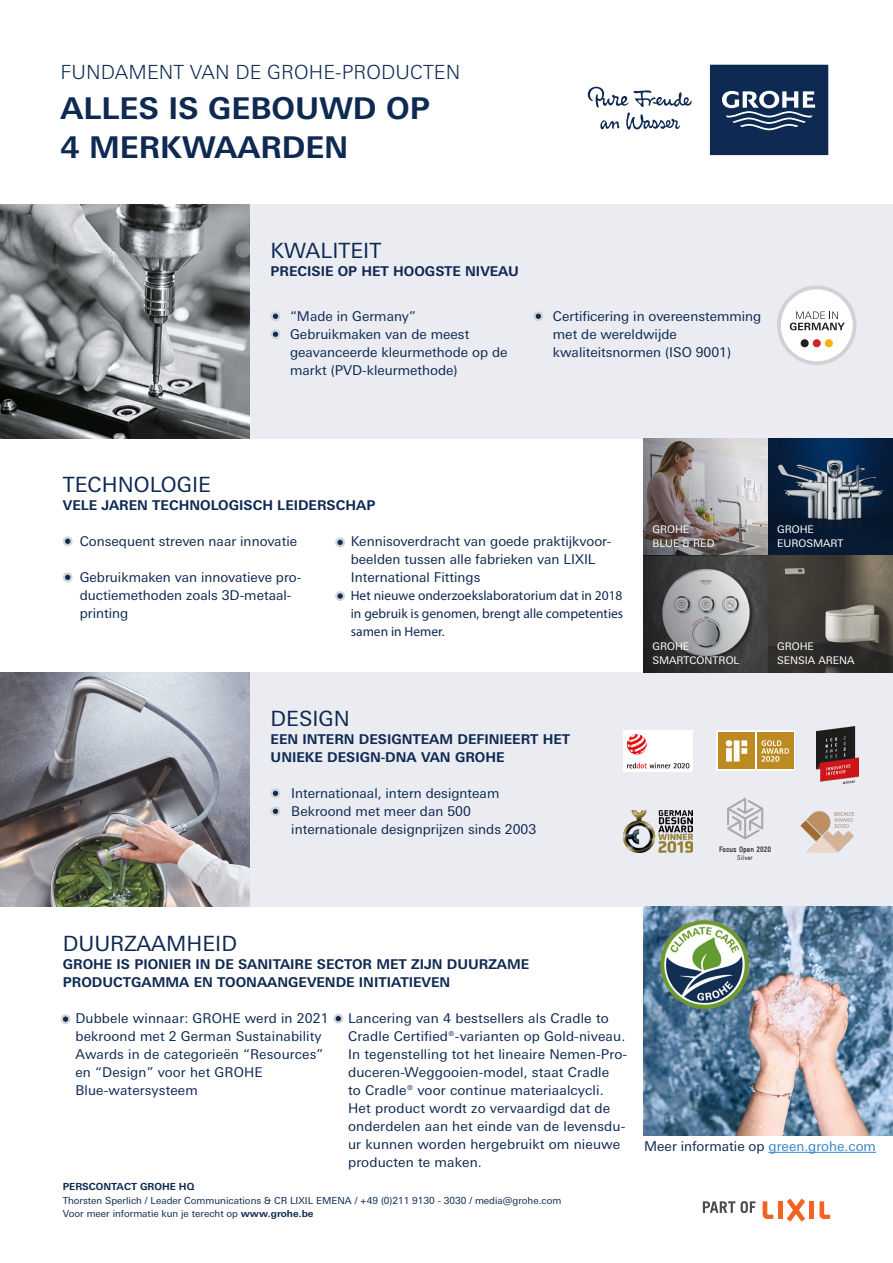
<style>
.page{position:relative;width:893px;height:1263px;background:#fff}
.page>*{position:absolute;margin:0;border:0;box-sizing:border-box;transform-origin:0 0}
.t1{font:700 30px "Univers Next W1 G";color:#0e2952}
.t2{font:21px "Univers Next W1 G";color:#0e2952}
.t3{font:300 19.5px "Univers Next W1 G";letter-spacing:.005em;color:#0e2952}
.t4{font:13.5px/18px "Univers Next W1 G";color:#0e2952}
.t5{font:700 13.5px/18px "Univers Next W1 G";color:#0e2952}
.t6{font:13.5px/18px "Myriad Pro";color:#0e2952;text-align:justify}
.t7{font:10.5px/13.5px "Univers Next W1 G";color:#fff}
.t8{font:9.75px/13.5px "Univers Next W1 G";color:#0e2952}
.t9{font:7.95px "Gravur Condensed Bold CE Bold";color:#231f20}
.t10{font:6.75px "Gravur Condensed Reg CE";color:#231f20}
.s1{font-weight:700}
.s2{color:#3486c6}
</style>
<div class="page">
<div style="left:0;top:204px;width:893px;height:234px;background:#eaecf1"></div>
<div style="left:0;top:672px;width:893px;height:234px;background:#eaecf1"></div>
<img style="left:0;top:672px;width:249px;height:234px">
<img style="left:644px;top:906px;width:249px;height:229px">
<img style="left:0;top:204px;width:249px;height:234px">
<img style="left:768px;top:438px;width:125px;height:234px">
<div style="left:716px;top:731px;width:79px;height:40px;background:linear-gradient(to right,#fff,#fff)"></div>
<div style="left:718px;top:733px;width:37px;height:36px;background:#bd8921"></div>
<svg style="left:726px;top:740px;width:21px;height:21px"></svg>
<div style="left:757px;top:733px;width:36px;height:36px;background:#bd8921"></div>
<svg style="left:761px;top:740px;width:28px;height:22px"></svg>
<img style="left:661px;top:920px;width:88px;height:88px;border-radius:44px">
<div style="left:335px;top:1015px;width:7px;height:7px;background:#0e2952;border-radius:50%"></div>
<div style="left:333px;top:1014px;width:10px;height:9px;border:2px solid #d1d2d4;border-radius:50%"></div>
<div style="left:62px;top:1015px;width:7px;height:8px;background:#0e2952;border-radius:50%"></div>
<div style="left:61px;top:1014px;width:9px;height:10px;border:2px solid #d1d2d4;border-radius:50%"></div>
<div style="left:336px;top:539px;width:8px;height:7px;background:#0e2952;border-radius:50%"></div>
<div style="left:335px;top:538px;width:10px;height:9px;border:2px solid #d1d2d4;border-radius:50%"></div>
<div style="left:336px;top:592px;width:8px;height:8px;background:#0e2952;border-radius:50%"></div>
<div style="left:335px;top:591px;width:10px;height:10px;border:2px solid #d1d2d4;border-radius:50%"></div>
<div style="left:64px;top:573px;width:7px;height:8px;background:#0e2952;border-radius:50%"></div>
<div style="left:63px;top:572px;width:10px;height:10px;border:2px solid #d1d2d4;border-radius:50%"></div>
<div style="left:64px;top:537px;width:7px;height:8px;background:#0e2952;border-radius:50%"></div>
<div style="left:63px;top:536px;width:10px;height:10px;border:2px solid #d1d2d4;border-radius:50%"></div>
<div style="left:272px;top:330px;width:7px;height:8px;background:#0e2952;border-radius:50%"></div>
<div style="left:271px;top:329px;width:9px;height:10px;border:2px solid #d1d2d4;border-radius:50%"></div>
<div style="left:272px;top:312px;width:7px;height:8px;background:#0e2952;border-radius:50%"></div>
<div style="left:271px;top:311px;width:9px;height:10px;border:2px solid #d1d2d4;border-radius:50%"></div>
<div style="left:535px;top:312px;width:7px;height:8px;background:#0e2952;border-radius:50%"></div>
<div style="left:533px;top:311px;width:10px;height:10px;border:2px solid #d1d2d4;border-radius:50%"></div>
<div style="left:272px;top:807px;width:7px;height:8px;background:#0e2952;border-radius:50%"></div>
<div style="left:271px;top:806px;width:9px;height:10px;border:2px solid #d1d2d4;border-radius:50%"></div>
<div style="left:272px;top:789px;width:7px;height:8px;background:#0e2952;border-radius:50%"></div>
<div style="left:271px;top:788px;width:9px;height:10px;border:2px solid #d1d2d4;border-radius:50%"></div>
<svg style="left:644px;top:555px;width:124px;height:117px;background:#68686a"></svg>
<svg style="left:644px;top:438px;width:124px;height:117px;background:#9c9595"></svg>
<hr style="left:768px;top:1152px;width:108px;height:1px;background:#3486c6">
<img style="left:623px;top:731px;width:70px;height:40px">
<img style="left:800px;top:811px;width:55px;height:42px">
<img style="left:816px;top:726px;width:43px;height:57px">
<svg style="left:727px;top:798px;width:36px;height:41px"></svg>
<img style="left:623px;top:811px;width:70px;height:42px">
<svg style="left:741px;top:1201px;width:14px;height:12px"></svg>
<svg style="left:703px;top:1201px;width:32px;height:12px"></svg>
<div style="left:778px;top:1201px;width:5px;height:18px;background:#f26221"></div>
<svg style="left:763px;top:1201px;width:10px;height:18px"></svg>
<svg style="left:819px;top:1201px;width:11px;height:18px"></svg>
<div style="left:809px;top:1201px;width:5px;height:18px;background:#f26221"></div>
<svg style="left:787px;top:1198px;width:18px;height:23px"></svg>
<div style="left:708px;top:63px;width:122px;height:94px;background:#0e2952;border:2px solid #fff"></div>
<svg style="left:722px;top:91px;width:93px;height:39px"></svg>
<svg style="left:588px;top:87px;width:104px;height:43px"></svg>
<div style="left:777px;top:285px;width:79px;height:80px;background:#d1d2d4;border-radius:50%"></div>
<div style="left:781px;top:289px;width:72px;height:72px;background:#fff;border-radius:50%"></div>
<svg style="left:790px;top:312px;width:55px;height:18px"></svg>
<div style="left:801px;top:339px;width:8px;height:8px;background:#231f20;border-radius:50%"></div>
<div style="left:813px;top:339px;width:8px;height:8px;background:#d1232a;border-radius:50%"></div>
<div style="left:825px;top:339px;width:8px;height:8px;background:#f4b114;border-radius:50%"></div>
<p class="t3" style="left:61px;top:61px;width:401px">FUNDAMENT VAN DE GROHE-PRODUCTEN</p>
<p class="t1" style="left:61px;top:90px;width:371px">ALLES IS GEBOUWD OP</p>
<p class="t1" style="left:61px;top:130px;width:289px">4 MERKWAARDEN</p>
<p class="t2" style="left:271px;top:239px;width:112px">KWALITEIT</p>
<p class="t5" style="left:271px;top:262px;width:250px">PRECISIE OP HET HOOGSTE NIVEAU</p>
<p class="t4" style="left:290px;top:307px;width:127px">“Made in Germany”</p>
<p class="t4" style="left:290px;top:325px;width:219px">Gebruikmaken van de meest geavanceerde kleurmethode op de markt (PVD-kleurmethode)</p>
<p class="t4" style="left:553px;top:307px;width:210px">Certificering in overeenstemming met de wereldwijde</p>
<p class="t4" style="left:553px;top:343px;width:180px">kwaliteitsnormen (ISO 9001)</p>
<p class="t2" style="left:63px;top:473px;width:150px">TECHNOLOGIE</p>
<p class="t5" style="left:63px;top:496px;width:314px">VELE JAREN TECHNOLOGISCH LEIDERSCHAP</p>
<p class="t4" style="left:80px;top:532px;width:219px">Consequent streven naar innovatie</p>
<p class="t4" style="left:80px;top:568px;width:223px">Gebruikmaken van innovatieve pro&shy;ductiemethoden zoals 3D-metaal&shy;printing</p>
<p class="t4" style="left:351px;top:532px;width:262px">Kennisoverdracht van goede praktijkvoor&shy;beelden tussen alle fabrieken van LIXIL<br>International Fittings</p>
<p class="t6" style="left:351px;top:586px;width:274px">Het nieuwe onderzoekslaboratorium dat in 2018 in gebruik is genomen, brengt alle competenties samen in Hemer.</p>
<p class="t2" style="left:271px;top:707px;width:81px">DESIGN</p>
<p class="t5" style="left:271px;top:730px;width:301px">EEN INTERN DESIGNTEAM DEFINIEERT HET<br>UNIEKE DESIGN-DNA VAN GROHE</p>
<p class="t4" style="left:291px;top:784px;width:210px">Internationaal, intern designteam</p>
<p class="t4" style="left:291px;top:802px;width:181px">Bekroond met meer dan 500</p>
<p class="t4" style="left:291px;top:820px;width:246px">internationale designprijzen sinds 2003</p>
<p class="t7" style="left:652px;top:523px;width:64px">GROHE<br>BLUE &amp; RED</p>
<p class="t7" style="left:777px;top:523px;width:68px">GROHE<br>EUROSMART</p>
<p class="t7" style="left:652px;top:640px;width:89px">GROHE<br>SMARTCONTROL</p>
<p class="t7" style="left:777px;top:640px;width:79px">GROHE<br>SENSIA ARENA</p>
<p class="t9" style="left:719px;top:847px;width:53px">Focus Open 2020</p>
<p class="t10" style="left:737px;top:854px;width:17px">Silver</p>
<p class="t2" style="left:63px;top:932px;width:176px">DUURZAAMHEID</p>
<p class="t5" style="left:63px;top:955px;width:468px">GROHE IS PIONIER IN DE SANITAIRE SECTOR MET ZIJN DUURZAME<br>PRODUCTGAMMA EN TOONAANGEVENDE INITIATIEVEN</p>
<p class="t4" style="left:75px;top:1009px;width:255px">Dubbele winnaar: GROHE werd in 2021 bekroond met 2 German Sustainability Awards in de categorieën “Resources” en “Design” voor het GROHE</p>
<p class="t4" style="left:75px;top:1081px;width:124px">Blue-watersysteem</p>
<p class="t4" style="left:348px;top:1009px;width:281px">Lancering van 4 bestsellers als Cradle to Cradle Certified®-varianten op Gold-niveau.<br>In tegenstelling tot het lineaire Nemen-Pro&shy;duceren-Weggooien-model, staat Cradle<br>to Cradle® voor continue materiaalcycli.<br>Het product wordt zo vervaardigd dat de onderdelen aan het einde van de levensdu&shy;ur kunnen worden hergebruikt om nieuwe producten te maken.</p>
<p class="t8" style="left:63px;top:1180px;width:500px"><span class="s1">PERSCONTACT GROHE HQ<br></span>Thorsten Sperlich / Leader Communications &amp; CR LIXIL EMENA / +49 (0)211 9130 - 3030 / media@grohe.com</p>
<p class="t8" style="left:63px;top:1207px;width:252px">Voor meer informatie kun je terecht op <span class="s1">www.grohe.be</span></p>
<p class="t4" style="left:644px;top:1137px;width:233px">Meer informatie op <span class="s2">green.grohe.com</span></p>
</div>
